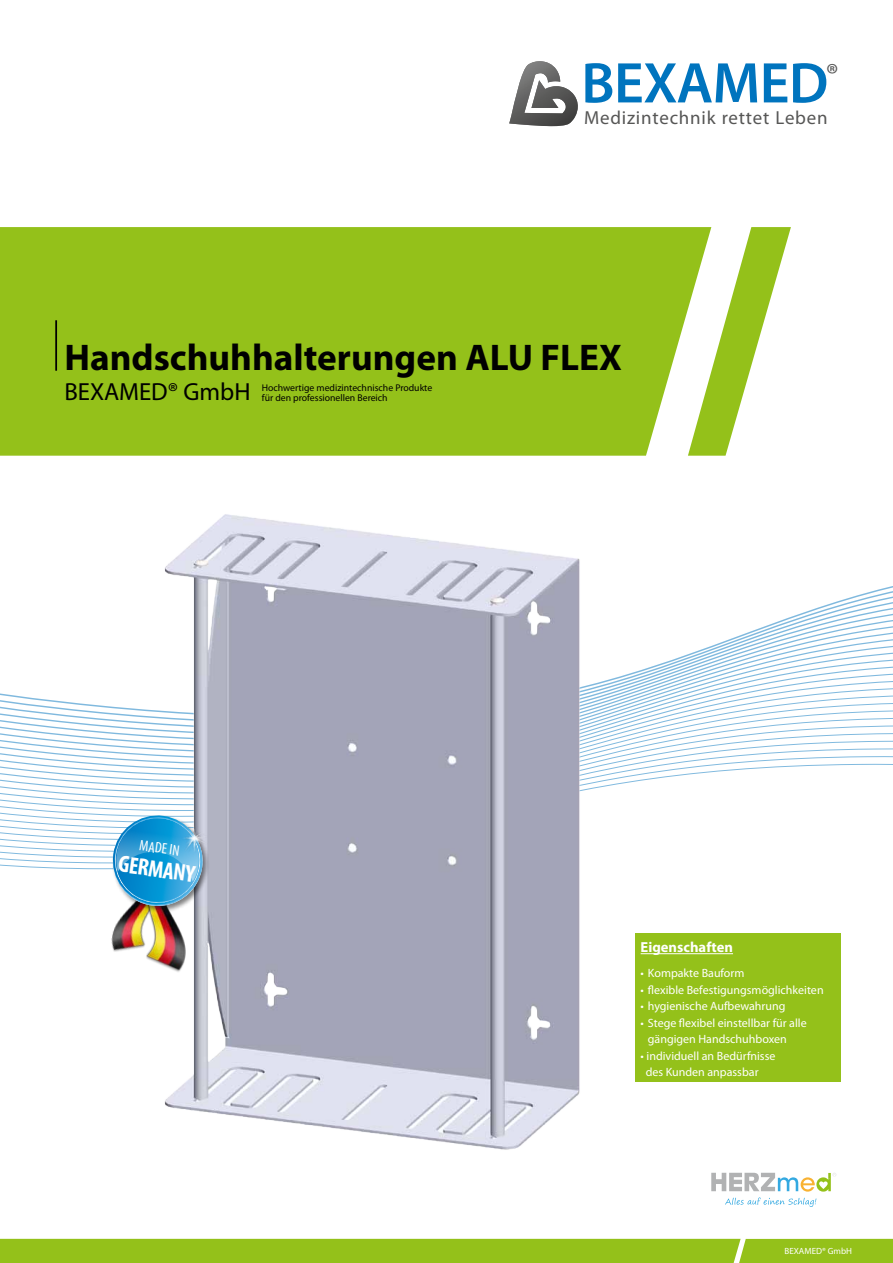
<style>
.page{position:relative;width:893px;height:1263px;background:#fff}
.page>*{position:absolute;margin:0;border:0;box-sizing:border-box;transform-origin:0 0}
.t1{font:600 57.9px "Myriad Pro";letter-spacing:-.01em;color:#0074be}
.t2{font:700 37.2px "Myriad Pro";color:#000}
.t3{font:24.9px "Myriad Pro";color:#000}
.t4{font:700 condensed 23.85px "Myriad Pro";color:#fff}
.t5{font:18.9px "Myriad Pro";letter-spacing:.04em;color:#565655}
.t6{font:condensed 15.3px "Myriad Pro";color:#fff}
.t7{font:700 14.55px "Myriad Pro";color:#fff}
.t8{font:12px/16.5px "Myriad Pro";color:#fff}
.t9{font:9.75px/10.6px "Myriad Pro";color:#000}
.t10{font:9px "Myriad Pro";color:#fff}
</style>
<div class="page">
<svg style="left:730px;top:631px;width:162px;height:8px"></svg>
<svg style="left:711px;top:639px;width:181px;height:7px"></svg>
<svg style="left:689px;top:646px;width:203px;height:8px"></svg>
<svg style="left:669px;top:654px;width:223px;height:7px"></svg>
<svg style="left:645px;top:661px;width:247px;height:8px"></svg>
<svg style="left:618px;top:669px;width:274px;height:8px"></svg>
<svg style="left:610px;top:677px;width:282px;height:7px"></svg>
<svg style="left:610px;top:684px;width:282px;height:8px"></svg>
<svg style="left:0;top:692px;width:892px;height:7px"></svg>
<svg style="left:0;top:699px;width:892px;height:8px"></svg>
<svg style="left:0;top:707px;width:892px;height:8px"></svg>
<svg style="left:0;top:715px;width:892px;height:7px"></svg>
<svg style="left:0;top:722px;width:892px;height:8px"></svg>
<svg style="left:0;top:730px;width:892px;height:7px"></svg>
<svg style="left:0;top:737px;width:892px;height:8px"></svg>
<svg style="left:0;top:745px;width:892px;height:8px"></svg>
<svg style="left:0;top:753px;width:892px;height:8px"></svg>
<svg style="left:0;top:761px;width:892px;height:108px"></svg>
<div style="left:0;top:1239px;width:893px;height:24px;background:#94c11a"></div>
<svg style="left:0;top:227px;width:791px;height:229px;fill:#94c11a"></svg>
<hr style="left:55px;top:320px;width:2px;height:51px;background:#000">
<svg style="left:725px;top:1197px;width:91px;height:10px"></svg>
<svg style="left:711px;top:1173px;width:125px;height:18px"></svg>
<img style="left:95px;top:514px;width:515px;height:636px">
<div style="left:635px;top:933px;width:206px;height:148px;background:#94c11a"></div>
<hr style="left:641px;top:953px;width:92px;height:1px;background:#fff">
<img style="left:509px;top:61px;width:69px;height:65px">
<img style="left:92px;top:842px;width:39px;height:130px">
<img style="left:131px;top:914px;width:71px;height:69px">
<div style="left:112px;top:815px;width:98px;height:99px;background:#000;opacity:.5"></div>
<svg style="left:106px;top:809px;width:103px;height:101px"></svg>
<img style="left:173px;top:818px;width:45px;height:45px">
<h1 class="t1" style="left:581px;top:46px;width:259px">BEXAMED<sup>®</sup></h1>
<h3 class="t5" style="left:584px;top:106px;width:245px">Medizintechnik rettet Leben</h3>
<h2 class="t2" style="left:64px;top:333px;width:559px">Handschuhhalterungen ALU FLEX</h2>
<h3 class="t3" style="left:64px;top:377px;width:188px">BEXAMED® GmbH</h3>
<p class="t9" style="left:262px;top:382px;width:172px">Hochwertige medizintechnische Produkte für den professionellen Bereich</p>
<p class="t6" style="left:141px;top:836px;width:42px;rotate:8deg">MADE IN</p>
<h3 class="t4" style="left:121px;top:849px;width:79px;rotate:8deg">GERMANY</h3>
<p class="t7" style="left:641px;top:938px;width:94px">Eigenschaften</p>
<p class="t8" style="left:641px;top:965px;width:105px">• Kompakte Bauform</p>
<p class="t8" style="left:641px;top:981px;width:185px">• flexible Befestigungsmöglichkeiten</p>
<p class="t8" style="left:641px;top:998px;width:146px">• hygienische Aufbewahrung</p>
<p class="t8" style="left:648px;top:1014px;width:160px;text-indent:-7px">• Stege flexibel einstellbar für alle gängigen Handschuhboxen</p>
<p class="t8" style="left:646px;top:1047px;width:131px;text-indent:-5px">• individuell an Bedürfnisse des Kunden anpassbar</p>
<p class="t10" style="left:785px;top:1246px;width:69px">BEXAMED® GmbH</p>
</div>
